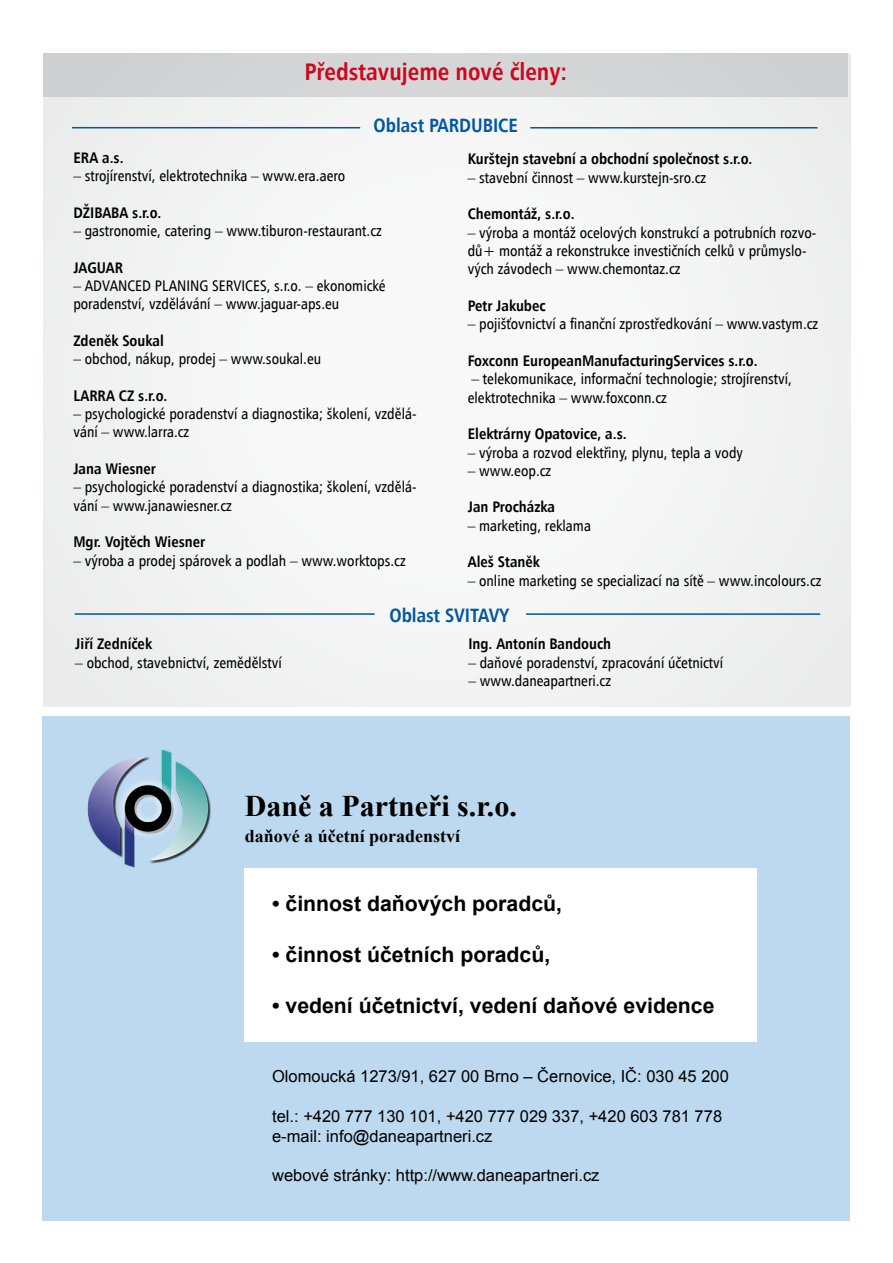
<style>
.page{position:relative;width:893px;height:1263px;background:#fff}
.page>*{position:absolute;margin:0;border:0;box-sizing:border-box;transform-origin:0 0}
.t1{font:700 30px "Times New Roman";color:#000}
.t2{font:24px "Humanist 777 AT Bold Condensed B";color:#cd071e}
.t3{font:700 21.3px "Arial";color:#000}
.t4{font:19.35px "Humanist 777 AT Bold Condensed B";color:#0057a3}
.t5{font:700 18px "Times New Roman";color:#000}
.t6{font:16.5px/19.8px "Arial";color:#000}
.t7{font:15.3px/18.3px "Humanist 777 AT Roman Condensed B";color:#000}
.t8{font:15.3px "Humanist 777 AT Bold Condensed B";color:#000}
</style>
<div class="page">
<div style="left:43px;top:716px;width:807px;height:504px;background:#bdd9ef"></div>
<svg style="left:44px;top:53px;width:806px;height:654px"></svg>
<hr style="left:72px;top:127px;width:288px;height:1px;background:#0057a3">
<hr style="left:530px;top:127px;width:287px;height:2px;background:#0057a3">
<hr style="left:75px;top:613px;width:300px;height:2px;background:#0057a3">
<hr style="left:526px;top:613px;width:294px;height:2px;background:#0057a3">
<img style="left:87px;top:749px;width:124px;height:119px">
<div style="left:245px;top:868px;width:512px;height:174px;background:#fff"></div>
<h2 class="t2" style="left:304px;top:57px;width:264px">Představujeme nové členy:</h2>
<p class="t4" style="left:373px;top:113px;width:146px">Oblast PARDUBICE</p>
<p class="t8" style="left:468px;top:149px;width:286px">Kurštejn stavební a obchodní společnost s.r.o.</p>
<p class="t7" style="left:468px;top:168px;width:240px">– stavební činnost – www.kurstejn-sro.cz</p>
<p class="t8" style="left:468px;top:204px;width:108px">Chemontáž, s.r.o.</p>
<p class="t7" style="left:468px;top:223px;width:350px">– výroba a montáž ocelových konstrukcí a potrubních rozvo&shy;dů+ montáž a rekonstrukce investičních celků v průmyslo&shy;vých závodech – www.chemontaz.cz</p>
<p class="t8" style="left:468px;top:296px;width:79px">Petr Jakubec</p>
<p class="t7" style="left:468px;top:314px;width:352px">– pojišťovnictví a finanční zprostředkování – www.vastym.cz</p>
<p class="t8" style="left:468px;top:351px;width:291px">Foxconn EuropeanManufacturingServices s.r.o.</p>
<p class="t7" style="left:468px;top:369px;width:326px">– telekomunikace, informační technologie; strojírenství, elektrotechnika – www.foxconn.cz</p>
<p class="t8" style="left:468px;top:424px;width:160px">Elektrárny Opatovice, a.s.</p>
<p class="t7" style="left:468px;top:443px;width:277px">– výroba a rozvod elektřiny, plynu, tepla a vody</p>
<p class="t7" style="left:468px;top:461px;width:85px">– www.eop.cz</p>
<p class="t8" style="left:468px;top:497px;width:89px">Jan Procházka</p>
<p class="t7" style="left:468px;top:516px;width:125px">– marketing, reklama</p>
<p class="t8" style="left:468px;top:552px;width:74px">Aleš Staněk</p>
<p class="t7" style="left:468px;top:571px;width:355px">– online marketing se specializací na sítě – www.incolours.cz</p>
<p class="t8" style="left:73px;top:148px;width:52px">ERA a.s.</p>
<p class="t7" style="left:73px;top:166px;width:273px">– strojírenství, elektrotechnika – www.era.aero</p>
<p class="t8" style="left:73px;top:203px;width:90px">DŽIBABA s.r.o.</p>
<p class="t7" style="left:73px;top:221px;width:310px">– gastronomie, catering – www.tiburon-restaurant.cz</p>
<p class="t8" style="left:73px;top:258px;width:51px">JAGUAR</p>
<p class="t7" style="left:73px;top:276px;width:314px">– ADVANCED PLANING SERVICES, s.r.o. – ekonomické poradenství, vzdělávání – www.jaguar-aps.eu</p>
<p class="t8" style="left:73px;top:331px;width:92px">Zdeněk Soukal</p>
<p class="t7" style="left:73px;top:349px;width:249px">– obchod, nákup, prodej – www.soukal.eu</p>
<p class="t8" style="left:73px;top:386px;width:96px">LARRA CZ s.r.o.</p>
<p class="t7" style="left:73px;top:404px;width:345px">– psychologické poradenství a diagnostika; školení, vzdělá&shy;vání – www.larra.cz</p>
<p class="t8" style="left:73px;top:459px;width:84px">Jana Wiesner</p>
<p class="t7" style="left:73px;top:478px;width:345px">– psychologické poradenství a diagnostika; školení, vzdělá&shy;vání – www.janawiesner.cz</p>
<p class="t8" style="left:73px;top:532px;width:133px">Mgr. Vojtěch Wiesner</p>
<p class="t7" style="left:73px;top:551px;width:334px">– výroba a prodej spárovek a podlah – www.worktops.cz</p>
<p class="t4" style="left:389px;top:603px;width:121px">Oblast SVITAVY</p>
<p class="t8" style="left:75px;top:634px;width:78px">Jiří Zedníček</p>
<p class="t7" style="left:75px;top:653px;width:208px">– obchod, stavebnictví, zemědělství</p>
<p class="t8" style="left:468px;top:634px;width:144px">Ing. Antonín Bandouch</p>
<p class="t7" style="left:468px;top:653px;width:256px">– daňové poradenství, zpracování účetnictví</p>
<p class="t7" style="left:468px;top:671px;width:144px">– www.daneapartneri.cz</p>
<h1 class="t1" style="left:245px;top:785px;width:274px">Daně a Partneři s.r.o.</h1>
<p class="t5" style="left:245px;top:823px;width:217px">daňové a účetní poradenství</p>
<h3 class="t3" style="left:272px;top:889px;width:291px">• činnost daňových poradců,</h3>
<h3 class="t3" style="left:272px;top:940px;width:280px">• činnost účetních poradců,</h3>
<h3 class="t3" style="left:272px;top:991px;width:444px">• vedení účetnictví, vedení daňové evidence</h3>
<p class="t6" style="left:272px;top:1067px;width:458px">Olomoucká 1273/91, 627 00 Brno – Černovice, IČ: 030 45 200</p>
<p class="t6" style="left:272px;top:1106px;width:451px">tel.: +420 777 130 101, +420 777 029 337, +420 603 781 778 e-mail: info@daneapartneri.cz</p>
<p class="t6" style="left:272px;top:1166px;width:329px">webové stránky: http://www.daneapartneri.cz</p>
</div>
